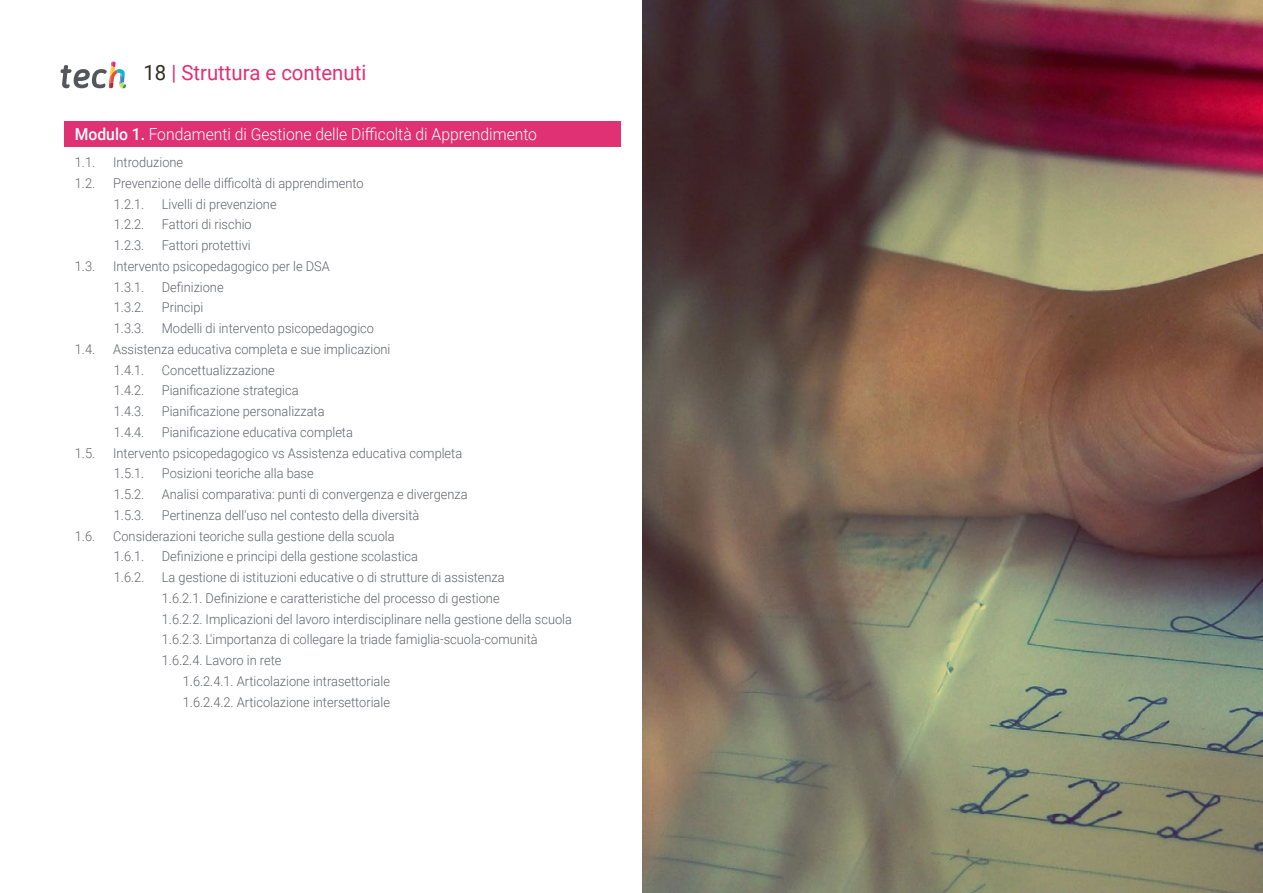
<style>
.page{position:relative;width:1263px;height:893px;background:#fff}
.page>*{position:absolute;margin:0;border:0;box-sizing:border-box;transform-origin:0 0}
.t1{font:21px "Roboto";color:#df3174}
.t2{font:300 16.5px "Roboto";color:#fff;scale:.95 1}
.t3{font:300 13.5px/20.7px "Roboto";color:#61646a;scale:.95 1}
.s1{color:#312e20}
.s2{font-weight:500}
</style>
<div class="page">
<img style="left:642px;top:0;width:621px;height:893px">
<div style="left:64px;top:121px;width:557px;height:25px;background:#df3174"></div>
<svg style="left:61px;top:62px;width:65px;height:27px"></svg>
<h1 class="t1" style="left:144px;top:57px;width:224px"><span class="s1">18</span> | Struttura e contenuti</h1>
<p class="t2" style="left:75px;top:123px;width:488px"><span class="s2">Modulo 1.</span> Fondamenti di Gestione delle Difficoltà di Apprendimento</p>
<p class="t3" style="left:75px;top:151px;width:23px">1.1.</p>
<p class="t3" style="left:113px;top:151px;width:75px">Introduzione</p>
<p class="t3" style="left:75px;top:172px;width:23px">1.2.</p>
<p class="t3" style="left:113px;top:172px;width:265px">Prevenzione delle difficoltà di apprendimento<br>1.2.1.</p>
<p class="t3" style="left:162px;top:193px;width:122px">Livelli di prevenzione</p>
<p class="t3" style="left:114px;top:214px;width:34px">1.2.2.</p>
<p class="t3" style="left:162px;top:214px;width:96px">Fattori di rischio</p>
<p class="t3" style="left:114px;top:234px;width:34px">1.2.3.</p>
<p class="t3" style="left:162px;top:234px;width:95px">Fattori protettivi</p>
<p class="t3" style="left:75px;top:255px;width:23px">1.3.</p>
<p class="t3" style="left:113px;top:255px;width:230px">Intervento psicopedagogico per le DSA<br>1.3.1.</p>
<p class="t3" style="left:162px;top:276px;width:67px">Definizione</p>
<p class="t3" style="left:114px;top:297px;width:34px">1.3.2.</p>
<p class="t3" style="left:162px;top:297px;width:45px">Principi</p>
<p class="t3" style="left:114px;top:317px;width:34px">1.3.3.</p>
<p class="t3" style="left:162px;top:317px;width:225px">Modelli di intervento psicopedagogico</p>
<p class="t3" style="left:75px;top:338px;width:23px">1.4.</p>
<p class="t3" style="left:113px;top:338px;width:293px">Assistenza educativa completa e sue implicazioni<br>1.4.1.</p>
<p class="t3" style="left:162px;top:359px;width:120px">Concettualizzazione</p>
<p class="t3" style="left:114px;top:380px;width:34px">1.4.2.</p>
<p class="t3" style="left:162px;top:380px;width:145px">Pianificazione strategica</p>
<p class="t3" style="left:114px;top:400px;width:34px">1.4.3.</p>
<p class="t3" style="left:162px;top:400px;width:173px">Pianificazione personalizzata</p>
<p class="t3" style="left:114px;top:421px;width:34px">1.4.4.</p>
<p class="t3" style="left:162px;top:421px;width:203px">Pianificazione educativa completa</p>
<p class="t3" style="left:75px;top:442px;width:23px">1.5.</p>
<p class="t3" style="left:113px;top:442px;width:369px">Intervento psicopedagogico vs Assistenza educativa completa<br>1.5.1.</p>
<p class="t3" style="left:162px;top:463px;width:161px">Posizioni teoriche alla base</p>
<p class="t3" style="left:114px;top:483px;width:34px">1.5.2.</p>
<p class="t3" style="left:162px;top:483px;width:323px">Analisi comparativa: punti di convergenza e divergenza</p>
<p class="t3" style="left:114px;top:504px;width:34px">1.5.3.</p>
<p class="t3" style="left:162px;top:504px;width:272px">Pertinenza dell'uso nel contesto della diversità</p>
<p class="t3" style="left:75px;top:525px;width:23px">1.6.</p>
<p class="t3" style="left:113px;top:525px;width:298px">Considerazioni teoriche sulla gestione della scuola<br>1.6.1.</p>
<p class="t3" style="left:162px;top:546px;width:271px">Definizione e principi della gestione scolastica</p>
<p class="t3" style="left:114px;top:566px;width:34px">1.6.2.</p>
<p class="t3" style="left:162px;top:566px;width:362px">La gestione di istituzioni educative o di strutture di assistenza</p>
<p class="t3" style="left:162px;top:587px;width:357px">1.6.2.1. Definizione e caratteristiche del processo di gestione</p>
<p class="t3" style="left:162px;top:608px;width:433px">1.6.2.2. Implicazioni del lavoro interdisciplinare nella gestione della scuola</p>
<p class="t3" style="left:162px;top:629px;width:397px">1.6.2.3. L'importanza di collegare la triade famiglia-scuola-comunità</p>
<p class="t3" style="left:162px;top:649px;width:127px">1.6.2.4. Lavoro in rete</p>
<p class="t3" style="left:183px;top:670px;width:220px">1.6.2.4.1. Articolazione intrasettoriale</p>
<p class="t3" style="left:183px;top:691px;width:220px">1.6.2.4.2. Articolazione intersettoriale</p>
</div>
